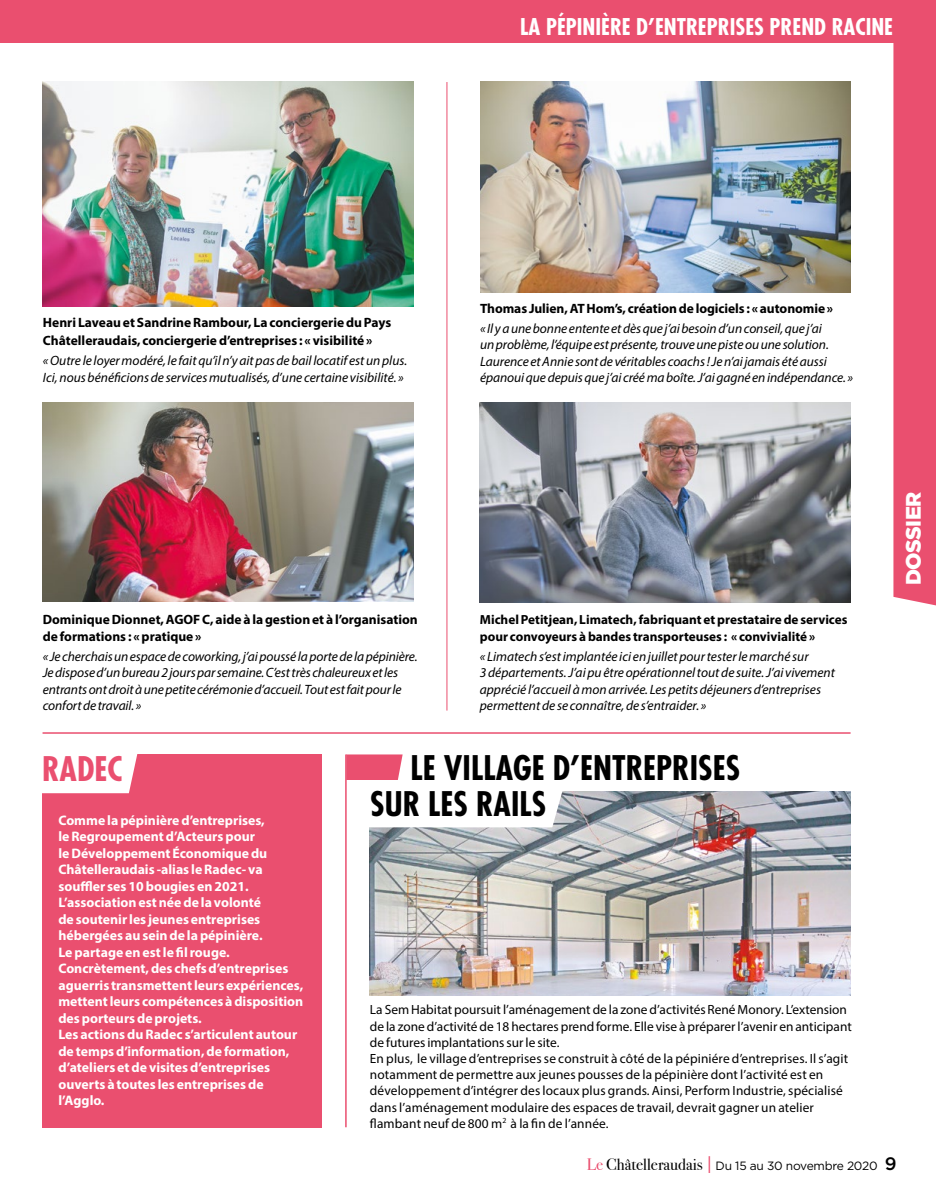
<style>
.page{position:relative;width:936px;height:1191px;background:#fff}
.page>*{position:absolute;margin:0;border:0;box-sizing:border-box;transform-origin:0 0}
.t1{font:700 condensed 33px/36px "Futura";color:#000}
.t2{font:700 condensed 33px "Futura";color:#ea4f6f}
.t3{font:700 condensed 22.5px "Futura";color:#fff}
.t4{font:900 21px "Gotham";letter-spacing:-.02em;color:#fff}
.t5{font:700 13.8px/16.5px "Myriad Pro";color:#fff}
.t6{font:italic 13.5px/16.5px "Myriad Pro";letter-spacing:-.005em;color:#000}
.t7{font:700 13.5px/17.2px "Myriad Pro";color:#000}
.t8{font:13.35px/16.2px "Myriad Pro";letter-spacing:.01em;color:#000}
.t9{font:700 13.2px/17.2px "Myriad Pro";color:#000}
.t10{font:12px "Gotham";letter-spacing:-.02em;color:#000}
.s1{font-family:"Bodoni Svty Two ITCTT Book";font-size:16.5px;color:#ea4f6f}
.s2{font-family:"Bodoni Svty Two ITCTT Book";font-size:16.5px}
.s3{font-weight:300;font-size:24px;color:#ea4f6f}
.s4{font-weight:500;font-size:18px}
</style>
<div class="page">
<div style="left:0;top:0;width:935px;height:43px;background:#ea4f6f"></div>
<div style="left:893px;top:43px;width:42px;height:562px;background:#ea4f6f"></div>
<div style="left:43px;top:753px;width:278px;height:374px;background:#ea4f6f"></div>
<img style="left:370px;top:791px;width:480px;height:204px">
<svg style="left:43px;top:753px;width:98px;height:40px;background:#fdf1f3"></svg>
<hr style="left:345px;top:754px;width:1px;height:373px;background:#ea4f6f">
<svg style="left:345px;top:754px;width:222px;height:73px"></svg>
<hr style="left:43px;top:732px;width:807px;height:1px;background:#ea4f6f">
<img style="left:43px;top:81px;width:370px;height:225px">
<img style="left:480px;top:81px;width:370px;height:211px">
<img style="left:43px;top:402px;width:370px;height:200px">
<img style="left:479px;top:402px;width:371px;height:201px">
<hr style="left:446px;top:82px;width:1px;height:628px;background:#ea4f6f">
<h2 class="t3" style="left:520px;top:12px;width:374px">LA PÉPINIÈRE D’ENTREPRISES PREND RACINE</h2>
<p class="t7" style="left:43px;top:314px;width:350px">Henri Laveau et Sandrine Rambour, La conciergerie du Pays<br>Châtelleraudais, conciergerie d’entreprises : « visibilité »</p>
<p class="t6" style="left:43px;top:351px;width:366px;line-height:17.2px">« Outre le loyer modéré, le fait qu’il n’y ait pas de bail locatif est un plus.<br>Ici, nous bénéficions de services mutualisés, d’une certaine visibilité. »</p>
<p class="t7" style="left:480px;top:299px;width:355px">Thomas Julien, AT Hom’s, création de logiciels : « autonomie »</p>
<p class="t6" style="left:480px;top:319px;width:374px">« Il y a une bonne entente et dès que j’ai besoin d’un conseil, que j’ai<br>un problème, l’équipe est présente, trouve une piste ou une solution.<br>Laurence et Annie sont de véritables coachs ! Je n’ai jamais été aussi épanoui que depuis que j’ai créé ma boîte. J’ai gagné en indépendance. »</p>
<p class="t7" style="left:43px;top:610px;width:376px">Dominique Dionnet, AGOF C, aide à la gestion et à l’organisation de formations : « pratique »</p>
<p class="t6" style="left:43px;top:647px;width:376px">« Je cherchais un espace de coworking, j’ai poussé la porte de la pépinière.<br>Je dispose d’un bureau 2 jours par semaine. C’est très chaleureux et les entrants ont droit à une petite cérémonie d’accueil. Tout est fait pour le confort de travail. »</p>
<p class="t9" style="left:480px;top:610px;width:369px">Michel Petitjean, Limatech, fabriquant et prestataire de services pour convoyeurs à bandes transporteuses : « convivialité »</p>
<p class="t6" style="left:480px;top:647px;width:357px">« Limatech s’est implantée ici en juillet pour tester le marché sur<br>3 départements. J’ai pu être opérationnel tout de suite. J’ai vivement apprécié l’accueil à mon arrivée. Les petits déjeuners d’entreprises permettent de se connaître, de s’entraider. »</p>
<h3 class="t4" style="left:901px;top:585px;width:96px;rotate:-90deg">DOSSIER</h3>
<h1 class="t2" style="left:42px;top:747px;width:82px">RADEC</h1>
<p class="t5" style="left:58px;top:811px;width:246px">Comme la pépinière d’entreprises,<br>le Regroupement d’Acteurs pour<br>le Développement Économique du Châtelleraudais -alias le Radec- va souffler ses 10 bougies en 2021.<br>L’association est née de la volonté<br>de soutenir les jeunes entreprises hébergées au sein de la pépinière.<br>Le partage en est le fil rouge.<br>Concrètement, des chefs d’entreprises aguerris transmettent leurs expériences, mettent leurs compétences à disposition des porteurs de projets.<br>Les actions du Radec s’articulent autour de temps d’information, de formation, d’ateliers et de visites d’entreprises ouverts à toutes les entreprises de l’Agglo.</p>
<h1 class="t1" style="left:370px;top:749px;width:371px;text-indent:40px">LE VILLAGE D’ENTREPRISES<br>SUR LES RAILS</h1>
<p class="t8" style="left:370px;top:1001px;width:483px">La Sem Habitat poursuit l’aménagement de la zone d’activités René Monory. L’extension de la zone d’activité de 18 hectares prend forme. Elle vise à préparer l’avenir en anticipant de futures implantations sur le site.<br>En plus, le village d’entreprises se construit à côté de la pépiniére d’entreprises. Il s’agit notamment de permettre aux jeunes pousses de la pépinière dont l’activité est en développement d’intégrer des locaux plus grands. Ainsi, Perform Industrie, spécialisé dans l’aménagement modulaire des espaces de travail, devrait gagner un atelier flambant neuf de 800 m<sup>2</sup> à la fin de l’année.</p>
<p class="t10" style="left:586px;top:1158px;width:311px"><span class="s1">Le</span> <span class="s2">Châtelleraudais</span> <span class="s3">I</span> Du 15 au 30 novembre 2020 <span class="s4">9</span></p>
</div>
